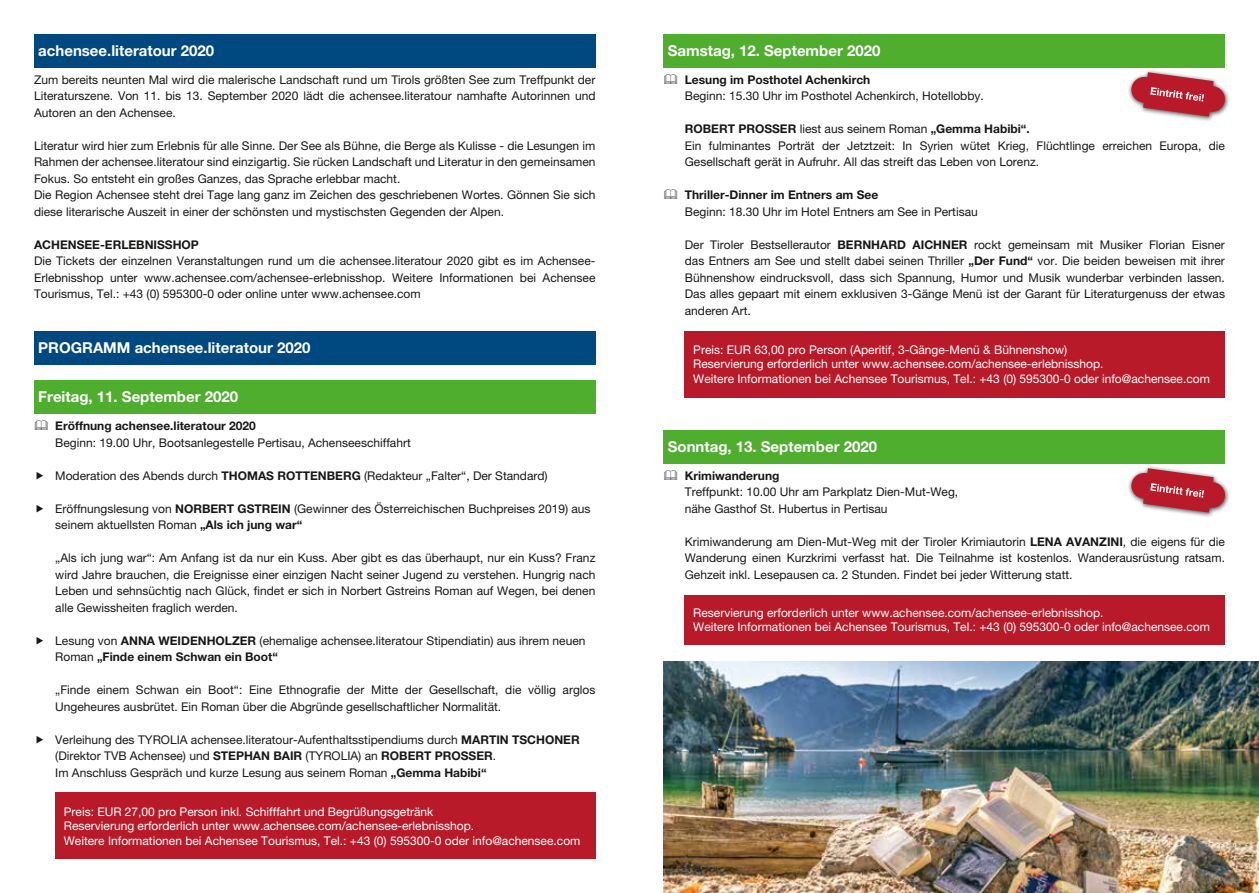
<style>
.page{position:relative;width:1259px;height:893px;background:#fff}
.page>*{position:absolute;margin:0;border:0;box-sizing:border-box;transform-origin:0 0}
.t1{font:700 15px "Helvetica Neue LT Pro";color:#fff}
.t2{font:12px/16.5px "Helvetica Neue LT Pro";color:#181716}
.t3{font:12px/14.4px "Helvetica Neue LT Pro";color:#fff}
.t4{font:700 12px "Helvetica Neue LT Pro";color:#181716}
.s1{font-weight:700}
</style>
<div class="page">
<div style="left:34px;top:34px;width:561px;height:33px;background:#004880"></div>
<div style="left:34px;top:381px;width:561px;height:33px;background:#50ae2f"></div>
<div style="left:34px;top:331px;width:561px;height:33px;background:#004880"></div>
<div style="left:55px;top:793px;width:540px;height:66px;background:#b81a29"></div>
<div style="left:663px;top:430px;width:562px;height:33px;background:#50ae2f"></div>
<div style="left:685px;top:331px;width:540px;height:66px;background:#b81a29"></div>
<div style="left:685px;top:595px;width:540px;height:50px;background:#b81a29"></div>
<div style="left:1127px;top:465px;width:102px;height:53px;background:#181716;opacity:.75"></div>
<svg style="left:1130px;top:468px;width:95px;height:45px"></svg>
<img style="left:663px;top:661px;width:596px;height:232px">
<div style="left:663px;top:34px;width:562px;height:33px;background:#50ae2f"></div>
<div style="left:1127px;top:69px;width:102px;height:53px;background:#181716;opacity:.75"></div>
<svg style="left:1130px;top:72px;width:95px;height:45px"></svg>
<p class="t1" style="left:38px;top:41px;width:177px">achensee.literatour 2020</p>
<p class="t2" style="left:34px;top:71px;width:563px;text-align:justify">Zum bereits neunten Mal wird die malerische Landschaft rund um Tirols größten See zum Treffpunkt der Literaturszene. Von 11. bis 13. September 2020 lädt die achensee.literatour namhafte Autorinnen und Autoren an den Achensee.</p>
<p class="t2" style="left:34px;top:137px;width:563px">Literatur wird hier zum Erlebnis für alle Sinne. Der See als Bühne, die Berge als Kulisse - die Lesungen im Rahmen der achensee.literatour sind einzigartig. Sie rücken Landschaft und Literatur in den gemeinsamen Fokus. So entsteht ein großes Ganzes, das Sprache erlebbar macht.<br>Die Region Achensee steht drei Tage lang ganz im Zeichen des geschriebenen Wortes. Gönnen Sie sich diese literarische Auszeit in einer der schönsten und mystischsten Gegenden der Alpen.</p>
<p class="t4" style="left:34px;top:237px;width:166px">ACHENSEE-ERLEBNISSHOP</p>
<p class="t2" style="left:34px;top:252px;width:563px;text-align:justify">Die Tickets der einzelnen Veranstaltungen rund um die achensee.literatour 2020 gibt es im Achensee-Erlebnisshop unter www.achensee.com/achensee-erlebnisshop. Weitere Informationen bei Achensee Tourismus, Tel.: +43 (0) 595300-0 oder online unter www.achensee.com</p>
<p class="t1" style="left:38px;top:338px;width:274px">PROGRAMM achensee.literatour 2020</p>
<p class="t1" style="left:38px;top:388px;width:201px">Freitag, 11. September 2020</p>
<p class="t4" style="left:55px;top:418px;width:202px">Eröffnung achensee.literatour 2020</p>
<p class="t2" style="left:55px;top:434px;width:357px">Beginn: 19.00 Uhr, Bootsanlegestelle Pertisau, Achenseeschiffahrt</p>
<p class="t2" style="left:55px;top:467px;width:494px">Moderation des Abends durch <span class="s1">THOMAS ROTTENBERG</span> (Redakteur „Falter“, Der Standard)</p>
<p class="t2" style="left:55px;top:500px;width:537px">Eröffnungslesung von <span class="s1">NORBERT GSTREIN</span> (Gewinner des Österreichischen Buchpreises 2019) aus seinem aktuellsten Roman <span class="s1">„Als ich jung war“</span></p>
<p class="t2" style="left:55px;top:549px;width:542px;text-align:justify">„Als ich jung war“: Am Anfang ist da nur ein Kuss. Aber gibt es das überhaupt, nur ein Kuss? Franz wird Jahre brauchen, die Ereignisse einer einzigen Nacht seiner Jugend zu verstehen. Hungrig nach Leben und sehnsüchtig nach Glück, findet er sich in Norbert Gstreins Roman auf Wegen, bei denen alle Gewissheiten fraglich werden.</p>
<p class="t2" style="left:55px;top:632px;width:532px">Lesung von <span class="s1">ANNA WEIDENHOLZER</span> (ehemalige achensee.literatour Stipendiatin) aus ihrem neuen<br>Roman <span class="s1">„Finde einem Schwan ein Boot“</span></p>
<p class="t2" style="left:55px;top:681px;width:541px">„Finde einem Schwan ein Boot“: Eine Ethnografie der Mitte der Gesellschaft, die völlig arglos<br>Ungeheures ausbrütet. Ein Roman über die Abgründe gesellschaftlicher Normalität.</p>
<p class="t2" style="left:55px;top:731px;width:526px">Verleihung des TYROLIA achensee.literatour-Aufenthaltsstipendiums durch <span class="s1">MARTIN TSCHONER </span>(Direktor TVB Achensee) und <span class="s1">STEPHAN BAIR</span> (TYROLIA) an <span class="s1">ROBERT PROSSER</span>.<br>Im Anschluss Gespräch und kurze Lesung aus seinem Roman <span class="s1">„Gemma Habibi“</span></p>
<p class="t3" style="left:64px;top:804px;width:518px">Preis: EUR 27,00 pro Person inkl. Schifffahrt und Begrüßungsgetränk<br>Reservierung erforderlich unter www.achensee.com/achensee-erlebnisshop.<br>Weitere Informationen bei Achensee Tourismus, Tel.: +43 (0) 595300-0 oder info@achensee.com</p>
<p class="t1" style="left:668px;top:41px;width:214px">Samstag, 12. September 2020</p>
<p class="t4" style="left:685px;top:72px;width:187px">Lesung im Posthotel Achenkirch</p>
<p class="t2" style="left:685px;top:87px;width:300px">Beginn: 15.30 Uhr im Posthotel Achenkirch, Hotellobby.</p>
<p class="t2" style="left:685px;top:120px;width:542px"><span class="s1">ROBERT PROSSER</span> liest aus seinem Roman <span class="s1">„Gemma Habibi“.<br></span>Ein fulminantes Porträt der Jetztzeit: In Syrien wütet Krieg, Flüchtlinge erreichen Europa, die<br>Gesellschaft gerät in Aufruhr. All das streift das Leben von Lorenz.</p>
<p class="t4" style="left:685px;top:187px;width:195px">Thriller-Dinner im Entners am See</p>
<p class="t2" style="left:685px;top:203px;width:294px">Beginn: 18.30 Uhr im Hotel Entners am See in Pertisau</p>
<p class="t2" style="left:685px;top:236px;width:542px;text-align:justify">Der Tiroler Bestsellerautor <span class="s1">BERNHARD AICHNER</span> rockt gemeinsam mit Musiker Florian Eisner das Entners am See und stellt dabei seinen Thriller <span class="s1">„Der Fund“</span> vor. Die beiden beweisen mit ihrer Bühnenshow eindrucksvoll, dass sich Spannung, Humor und Musik wunderbar verbinden lassen.<br>Das alles gepaart mit einem exklusiven 3-Gänge Menü ist der Garant für Literaturgenuss der etwas anderen Art.</p>
<p class="t3" style="left:693px;top:342px;width:518px">Preis: EUR 63,00 pro Person (Aperitif, 3-Gänge-Menü &amp; Bühnenshow)<br>Reservierung erforderlich unter www.achensee.com/achensee-erlebnisshop.<br>Weitere Informationen bei Achensee Tourismus, Tel.: +43 (0) 595300-0 oder info@achensee.com</p>
<p class="t1" style="left:668px;top:437px;width:211px">Sonntag, 13. September 2020</p>
<p class="t4" style="left:685px;top:468px;width:96px">Krimiwanderung</p>
<p class="t2" style="left:685px;top:483px;width:275px">Treffpunkt: 10.00 Uhr am Parkplatz Dien-Mut-Weg, nähe Gasthof St. Hubertus in Pertisau</p>
<p class="t2" style="left:685px;top:533px;width:542px;text-align:justify">Krimiwanderung am Dien-Mut-Weg mit der Tiroler Krimiautorin <span class="s1">LENA AVANZINI</span>, die eigens für die Wanderung einen Kurzkrimi verfasst hat. Die Teilnahme ist kostenlos. Wanderausrüstung ratsam.<br>Gehzeit inkl. Lesepausen ca. 2 Stunden. Findet bei jeder Witterung statt.</p>
<p class="t3" style="left:693px;top:605px;width:518px">Reservierung erforderlich unter www.achensee.com/achensee-erlebnisshop.<br>Weitere Informationen bei Achensee Tourismus, Tel.: +43 (0) 595300-0 oder info@achensee.com</p>
</div>
